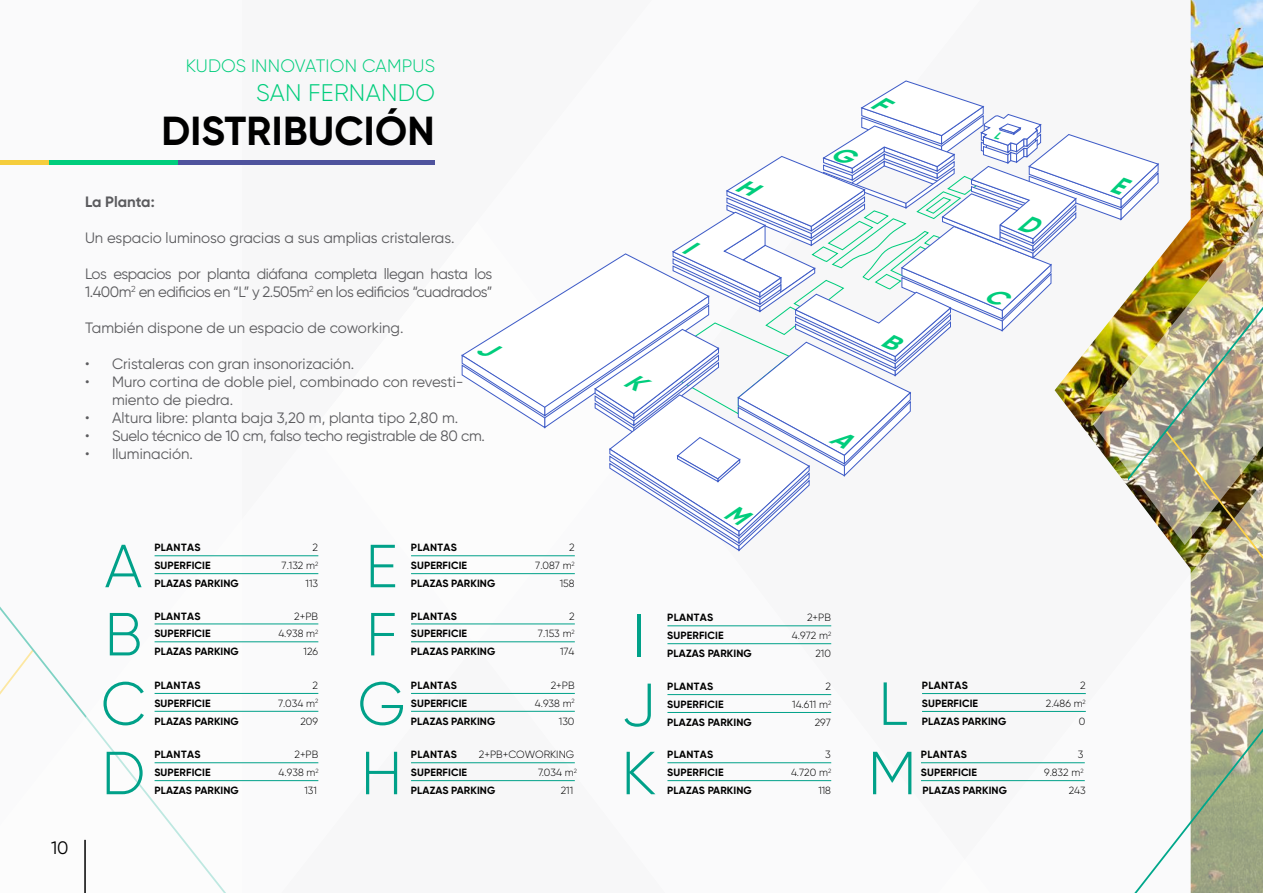
<style>
.page{position:relative;width:1263px;height:893px;background:#fff}
.page>*{position:absolute;margin:0;border:0;box-sizing:border-box;transform-origin:0 0}
.t1{font:300 60.6px "Gilroy";color:#00a189}
.t2{font:700 40.5px "Gilroy";letter-spacing:.01em;color:#000}
.t3{font:300 24px "Gilroy";letter-spacing:.01em;color:#00cd7c}
.t4{font:300 18px "Gilroy";letter-spacing:.01em;color:#00cd7c}
.t5{font:18px "Gilroy";color:#000}
.t6{font:15px/18px "Gilroy";letter-spacing:-.005em;color:#5b5b5e}
.t7{font:15px/18px "Gilroy";letter-spacing:-.03em;color:#5b5b5e}
.t8{font:700 15px "Gilroy";color:#5b5b5e}
.t9{font:700 10.5px/17.9px "Gilroy";letter-spacing:.01em;color:#000}
.t10{font:300 10.5px "Gilroy";color:#000}
.t11{font:300 10.35px/17.9px "Gilroy";color:#000}
</style>
<div class="page">
<svg style="left:1134px;top:551px;width:129px;height:342px"></svg>
<hr style="left:84px;top:840px;width:2px;height:53px;background:#000">
<hr style="left:0;top:161px;width:49px;height:4px;background:#f5cd3d">
<hr style="left:49px;top:161px;width:130px;height:4px;background:#00cd7c">
<hr style="left:179px;top:161px;width:256px;height:4px;background:#4f539d">
<hr style="left:155px;top:623px;width:163px;height:1px;background:#00a189">
<hr style="left:155px;top:641px;width:163px;height:1px;background:#00a189">
<hr style="left:155px;top:762px;width:163px;height:1px;background:#00a189">
<hr style="left:155px;top:780px;width:163px;height:1px;background:#00a189">
<hr style="left:155px;top:555px;width:163px;height:1px;background:#00a189">
<hr style="left:155px;top:573px;width:163px;height:1px;background:#00a189">
<hr style="left:155px;top:693px;width:163px;height:1px;background:#00a189">
<hr style="left:155px;top:711px;width:163px;height:1px;background:#00a189">
<hr style="left:411px;top:623px;width:164px;height:1px;background:#00a189">
<hr style="left:411px;top:641px;width:164px;height:1px;background:#00a189">
<hr style="left:411px;top:762px;width:164px;height:1px;background:#00a189">
<hr style="left:411px;top:780px;width:164px;height:1px;background:#00a189">
<hr style="left:411px;top:555px;width:164px;height:1px;background:#00a189">
<hr style="left:411px;top:573px;width:164px;height:1px;background:#00a189">
<hr style="left:411px;top:693px;width:164px;height:1px;background:#00a189">
<hr style="left:411px;top:711px;width:164px;height:1px;background:#00a189">
<hr style="left:921px;top:762px;width:164px;height:1px;background:#00a189">
<hr style="left:921px;top:780px;width:164px;height:1px;background:#00a189">
<hr style="left:922px;top:693px;width:164px;height:1px;background:#00a189">
<hr style="left:922px;top:711px;width:164px;height:1px;background:#00a189">
<hr style="left:667px;top:762px;width:164px;height:1px;background:#00a189">
<hr style="left:667px;top:780px;width:164px;height:1px;background:#00a189">
<hr style="left:667px;top:694px;width:164px;height:1px;background:#00a189">
<hr style="left:667px;top:712px;width:164px;height:1px;background:#00a189">
<hr style="left:667px;top:625px;width:164px;height:1px;background:#00a189">
<hr style="left:667px;top:643px;width:164px;height:1px;background:#00a189">
<svg style="left:461px;top:0;width:802px;height:551px"></svg>
<h3 class="t4" style="left:186px;top:58px;width:251px">KUDOS INNOVATION CAMPUS</h3>
<h3 class="t3" style="left:256px;top:82px;width:180px">SAN FERNANDO</h3>
<h2 class="t2" style="left:161px;top:109px;width:275px">DISTRIBUCIÓN</h2>
<h3 class="t8" style="left:85px;top:194px;width:71px">La Planta:</h3>
<h3 class="t6" style="left:85px;top:230px;width:371px">Un espacio luminoso gracias a sus amplias cristaleras.</h3>
<h3 class="t7" style="left:85px;top:266px;width:409px">Los espacios por planta diáfana completa llegan hasta los<br>1.400m<sup>2</sup> en edificios en “L” y 2.505m<sup>2</sup> en los edificios “cuadrados”</h3>
<h3 class="t6" style="left:85px;top:320px;width:320px">También dispone de un espacio de coworking.</h3>
<h3 class="t6" style="left:85px;top:356px;width:271px">• Cristaleras con gran insonorización.</h3>
<h3 class="t6" style="left:112px;top:374px;width:353px;text-indent:-27px">• Muro cortina de doble piel, combinado con revesti&shy;miento de piedra.</h3>
<h3 class="t6" style="left:85px;top:410px;width:375px">• Altura libre: planta baja 3,20 m, planta tipo 2,80 m.</h3>
<h3 class="t6" style="left:85px;top:428px;width:401px">• Suelo técnico de 10 cm, falso techo registrable de 80 cm.</h3>
<h3 class="t6" style="left:85px;top:446px;width:109px">• Iluminación.</h3>
<h3 class="t5" style="left:51px;top:840px;width:19px">10</h3>
<h1 class="t1" style="left:104px;top:539px;width:40px">A</h1>
<p class="t9" style="left:154px;top:539px;width:58px">PLANTAS<br>SUPERFICIE</p>
<p class="t10" style="left:313px;top:543px;width:7px">2</p>
<p class="t11" style="left:282px;top:557px;width:38px">7.132 m<sup>2</sup></p>
<p class="t9" style="left:154px;top:575px;width:86px">PLAZAS PARKING</p>
<p class="t11" style="left:306px;top:575px;width:14px">113</p>
<h1 class="t1" style="left:365px;top:539px;width:34px">E</h1>
<p class="t9" style="left:411px;top:539px;width:58px">PLANTAS<br>SUPERFICIE</p>
<p class="t10" style="left:569px;top:543px;width:7px">2</p>
<p class="t11" style="left:535px;top:557px;width:41px">7.087 m<sup>2</sup></p>
<p class="t9" style="left:411px;top:575px;width:86px">PLAZAS PARKING</p>
<p class="t11" style="left:560px;top:575px;width:16px">158</p>
<h1 class="t1" style="left:105px;top:607px;width:39px">B</h1>
<p class="t9" style="left:154px;top:607px;width:58px">PLANTAS<br>SUPERFICIE</p>
<p class="t10" style="left:294px;top:611px;width:25px">2+PB</p>
<p class="t11" style="left:278px;top:625px;width:41px">4.938 m<sup>2</sup></p>
<p class="t9" style="left:154px;top:643px;width:86px">PLAZAS PARKING</p>
<p class="t11" style="left:304px;top:643px;width:16px">126</p>
<h1 class="t1" style="left:366px;top:607px;width:33px">F</h1>
<p class="t9" style="left:411px;top:607px;width:58px">PLANTAS<br>SUPERFICIE</p>
<p class="t10" style="left:569px;top:611px;width:7px">2</p>
<p class="t11" style="left:538px;top:625px;width:38px">7.153 m<sup>2</sup></p>
<p class="t9" style="left:411px;top:643px;width:86px">PLAZAS PARKING</p>
<p class="t11" style="left:560px;top:643px;width:16px">174</p>
<h1 class="t1" style="left:632px;top:609px;width:15px">I</h1>
<p class="t9" style="left:667px;top:609px;width:58px">PLANTAS<br>SUPERFICIE</p>
<p class="t10" style="left:807px;top:613px;width:25px">2+PB</p>
<p class="t11" style="left:792px;top:627px;width:41px">4.972 m<sup>2</sup></p>
<p class="t9" style="left:667px;top:645px;width:86px">PLAZAS PARKING</p>
<p class="t11" style="left:815px;top:645px;width:17px">210</p>
<h1 class="t1" style="left:101px;top:676px;width:47px">C</h1>
<p class="t9" style="left:154px;top:677px;width:58px">PLANTAS<br>SUPERFICIE</p>
<p class="t10" style="left:313px;top:681px;width:7px">2</p>
<p class="t11" style="left:278px;top:695px;width:42px">7.034 m<sup>2</sup></p>
<p class="t9" style="left:154px;top:713px;width:86px">PLAZAS PARKING</p>
<p class="t11" style="left:300px;top:713px;width:19px">209</p>
<h1 class="t1" style="left:357px;top:676px;width:50px">G</h1>
<p class="t9" style="left:411px;top:677px;width:58px">PLANTAS<br>SUPERFICIE</p>
<p class="t10" style="left:551px;top:681px;width:25px">2+PB</p>
<p class="t11" style="left:535px;top:695px;width:41px">4.938 m<sup>2</sup></p>
<p class="t9" style="left:411px;top:713px;width:86px">PLAZAS PARKING</p>
<p class="t11" style="left:559px;top:713px;width:17px">130</p>
<h1 class="t1" style="left:622px;top:678px;width:35px">J</h1>
<p class="t9" style="left:667px;top:678px;width:58px">PLANTAS<br>SUPERFICIE</p>
<p class="t10" style="left:825px;top:682px;width:7px">2</p>
<p class="t11" style="left:792px;top:696px;width:41px">14.611 m<sup>2</sup></p>
<p class="t9" style="left:667px;top:714px;width:86px">PLAZAS PARKING</p>
<p class="t11" style="left:815px;top:714px;width:18px">297</p>
<h1 class="t1" style="left:878px;top:676px;width:31px">L</h1>
<p class="t9" style="left:922px;top:677px;width:58px">PLANTAS<br>SUPERFICIE</p>
<p class="t10" style="left:1080px;top:681px;width:7px">2</p>
<p class="t11" style="left:1046px;top:695px;width:41px">2.486 m<sup>2</sup></p>
<p class="t9" style="left:922px;top:713px;width:86px">PLAZAS PARKING</p>
<p class="t11" style="left:1079px;top:713px;width:8px">0</p>
<h1 class="t1" style="left:101px;top:746px;width:46px">D</h1>
<h1 class="t1" style="left:621px;top:746px;width:36px">K</h1>
<p class="t9" style="left:667px;top:746px;width:58px">PLANTAS<br>SUPERFICIE</p>
<p class="t10" style="left:825px;top:750px;width:7px">3</p>
<h1 class="t1" style="left:868px;top:746px;width:50px">M</h1>
<p class="t9" style="left:921px;top:746px;width:58px">PLANTAS<br>SUPERFICIE</p>
<p class="t10" style="left:1078px;top:750px;width:7px">3</p>
<p class="t9" style="left:154px;top:746px;width:58px">PLANTAS<br>SUPERFICIE</p>
<p class="t10" style="left:294px;top:750px;width:25px">2+PB</p>
<h1 class="t1" style="left:361px;top:746px;width:43px">H</h1>
<p class="t9" style="left:411px;top:746px;width:58px">PLANTAS<br>SUPERFICIE</p>
<p class="t10" style="left:479px;top:750px;width:97px">2+PB+COWORKING</p>
<p class="t11" style="left:791px;top:764px;width:42px">4.720 m<sup>2</sup></p>
<p class="t11" style="left:1044px;top:764px;width:43px;text-align:right">9.832 m<sup>2<br></sup>243</p>
<p class="t11" style="left:279px;top:764px;width:41px">4.938 m<sup>2</sup></p>
<p class="t11" style="left:561px;top:764px;width:18px;text-indent:-23px">7.034 m<sup>2<br></sup>211</p>
<p class="t9" style="left:154px;top:782px;width:86px">PLAZAS PARKING</p>
<p class="t9" style="left:411px;top:782px;width:86px">PLAZAS PARKING</p>
<p class="t9" style="left:922px;top:782px;width:86px">PLAZAS PARKING</p>
<p class="t9" style="left:667px;top:782px;width:86px">PLAZAS PARKING</p>
<p class="t11" style="left:818px;top:782px;width:14px">118</p>
<p class="t11" style="left:304px;top:782px;width:14px">131</p>
</div>
